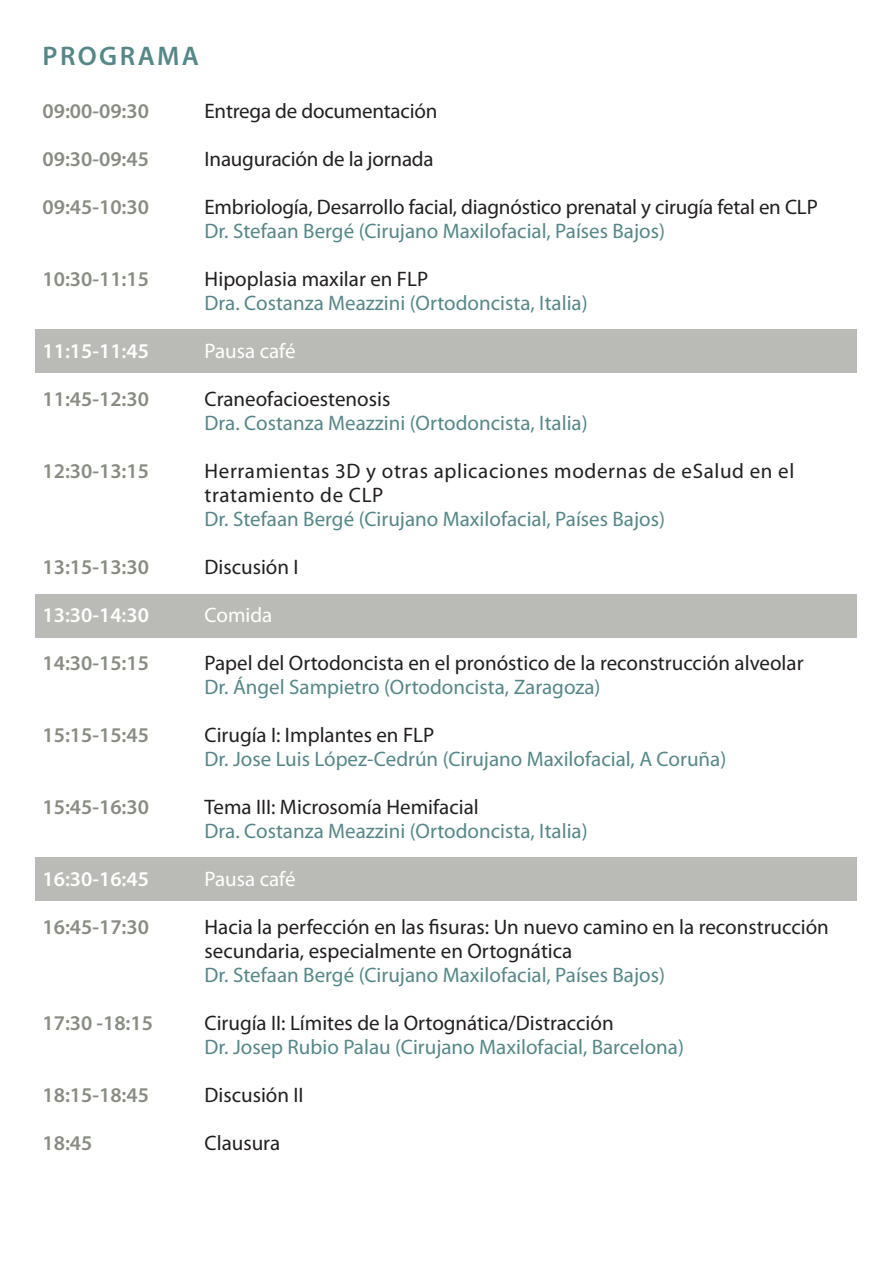
<style>
.page{position:relative;width:893px;height:1263px;background:#fff}
.page>*{position:absolute;margin:0;border:0;box-sizing:border-box;transform-origin:0 0}
.t1{font:600 27px "Myriad Pro";letter-spacing:.09em;color:#568788}
.t2{font:21px/24px "Myriad Pro";color:#231f20}
.t3{font:21px "Myriad Pro";color:#568788}
.t4{font:600 21px "Myriad Pro";color:#888d83}
.t5{font:21px "Myriad Pro";letter-spacing:.03em;color:#231f20}
.t6{font:600 21px "Myriad Pro";color:#fff}
.t7{font:21px "Myriad Pro";color:#fff}
.s1{color:#568788}
</style>
<div class="page">
<div style="left:36px;top:857px;width:821px;height:43px;background:#babbb6"></div>
<div style="left:36px;top:594px;width:821px;height:44px;background:#babbb6"></div>
<div style="left:36px;top:330px;width:821px;height:43px;background:#babbb6"></div>
<p class="t1" style="left:43px;top:41px;width:158px">PROGRAMA</p>
<p class="t4" style="left:43px;top:99px;width:108px">09:00-09:30</p>
<p class="t2" style="left:205px;top:99px;width:234px">Entrega de documentación</p>
<p class="t4" style="left:43px;top:147px;width:108px">09:30-09:45</p>
<p class="t2" style="left:205px;top:147px;width:231px">Inauguración de la jornada</p>
<p class="t4" style="left:43px;top:195px;width:108px">09:45-10:30</p>
<p class="t2" style="left:205px;top:195px;width:615px">Embriología, Desarrollo facial, diagnóstico prenatal y cirugía fetal en CLP<br><span class="s1">Dr. Stefaan Bergé (Cirujano Maxilofacial, Países Bajos)</span></p>
<p class="t4" style="left:43px;top:267px;width:108px">10:30-11:15</p>
<p class="t2" style="left:205px;top:267px;width:225px">Hipoplasia maxilar en FLP</p>
<p class="t3" style="left:205px;top:291px;width:385px">Dra. Costanza Meazzini (Ortodoncista, Italia)</p>
<p class="t6" style="left:43px;top:339px;width:108px">11:15-11:45</p>
<p class="t7" style="left:205px;top:339px;width:93px">Pausa café</p>
<p class="t4" style="left:43px;top:387px;width:108px">11:45-12:30</p>
<p class="t2" style="left:205px;top:387px;width:187px">Craneofacioestenosis</p>
<p class="t3" style="left:205px;top:411px;width:385px">Dra. Costanza Meazzini (Ortodoncista, Italia)</p>
<p class="t4" style="left:43px;top:459px;width:108px">12:30-13:15</p>
<p class="t5" style="left:205px;top:459px;width:591px">Herramientas 3D y otras aplicaciones modernas de eSalud en el</p>
<p class="t5" style="left:204px;top:483px;width:180px">tratamiento de CLP</p>
<p class="t3" style="left:205px;top:507px;width:462px">Dr. Stefaan Bergé (Cirujano Maxilofacial, Países Bajos)</p>
<p class="t4" style="left:43px;top:555px;width:108px">13:15-13:30</p>
<p class="t2" style="left:205px;top:555px;width:96px">Discusión I</p>
<p class="t6" style="left:43px;top:603px;width:108px">13:30-14:30</p>
<p class="t7" style="left:205px;top:603px;width:69px">Comida</p>
<p class="t4" style="left:43px;top:651px;width:108px">14:30-15:15</p>
<p class="t2" style="left:205px;top:651px;width:600px">Papel del Ortodoncista en el pronóstico de la reconstrucción alveolar<br><span class="s1">Dr. Ángel Sampietro (Ortodoncista, Zaragoza)</span></p>
<p class="t4" style="left:43px;top:723px;width:108px">15:15-15:45</p>
<p class="t2" style="left:205px;top:723px;width:231px">Cirugía I: Implantes en FLP</p>
<p class="t3" style="left:205px;top:747px;width:523px">Dr. Jose Luis López-Cedrún (Cirujano Maxilofacial, A Coruña)</p>
<p class="t4" style="left:43px;top:795px;width:108px">15:45-16:30</p>
<p class="t2" style="left:205px;top:795px;width:276px">Tema III: Microsomía Hemifacial</p>
<p class="t3" style="left:205px;top:819px;width:385px">Dra. Costanza Meazzini (Ortodoncista, Italia)</p>
<p class="t6" style="left:43px;top:867px;width:108px">16:30-16:45</p>
<p class="t7" style="left:205px;top:867px;width:93px">Pausa café</p>
<p class="t4" style="left:43px;top:915px;width:108px">16:45-17:30</p>
<p class="t2" style="left:205px;top:915px;width:626px">Hacia la perfección en las fisuras: Un nuevo camino en la reconstrucción</p>
<p class="t2" style="left:205px;top:939px;width:369px">secundaria, especialmente en Ortognática</p>
<p class="t3" style="left:205px;top:963px;width:462px">Dr. Stefaan Bergé (Cirujano Maxilofacial, Países Bajos)</p>
<p class="t4" style="left:43px;top:1011px;width:112px">17:30 -18:15</p>
<p class="t2" style="left:205px;top:1011px;width:411px">Cirugía II: Límites de la Ortognática/Distracción</p>
<p class="t3" style="left:205px;top:1035px;width:481px">Dr. Josep Rubio Palau (Cirujano Maxilofacial, Barcelona)</p>
<p class="t4" style="left:43px;top:1083px;width:108px">18:15-18:45</p>
<p class="t2" style="left:205px;top:1083px;width:101px">Discusión II</p>
<p class="t4" style="left:43px;top:1131px;width:51px">18:45</p>
<p class="t2" style="left:205px;top:1131px;width:77px">Clausura</p>
</div>
